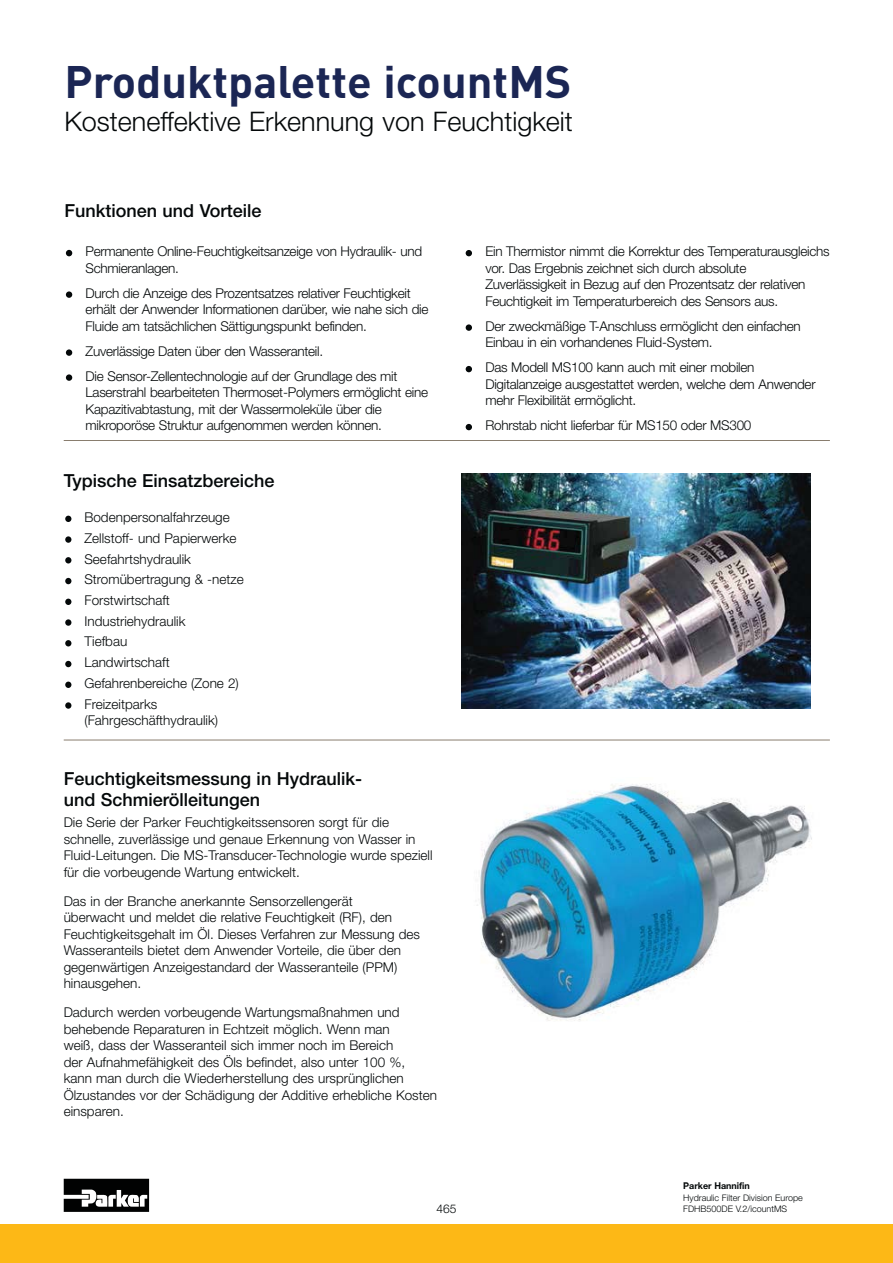
<style>
.page{position:relative;width:893px;height:1263px;background:#fff}
.page>*{position:absolute;margin:0;border:0;box-sizing:border-box;transform-origin:0 0}
.t1{font:700 45px "DINOT";color:#1b2654}
.t2{font:300 27px "Helvetica Neue LT Std";color:#040809}
.t3{font:500 18px/21px "Helvetica Neue LT Std";color:#040809}
.t4{font:300 13.5px/16.5px "Helvetica Neue LT Std";color:#040809}
.t5{font:300 13.5px/16.5px "Helvetica Neue LT Std";letter-spacing:-.02em;color:#040809}
.t6{font:300 12px "Helvetica Neue LT Std";color:#040809}
.t7{font:300 9px/11.2px "Helvetica Neue LT Std";color:#040809}
.t8{font:700 9px "Helvetica Neue LT Std";color:#040809}
</style>
<div class="page">
<div style="left:0;top:1224px;width:892px;height:39px;background:#fdb816"></div>
<svg style="left:64px;top:1179px;width:85px;height:33px"></svg>
<svg style="left:66px;top:250px;width:6px;height:6px"></svg>
<div style="left:66px;top:291px;width:6px;height:7px;background:#040809;border-radius:50%"></div>
<div style="left:66px;top:349px;width:6px;height:7px;background:#040809;border-radius:50%"></div>
<div style="left:66px;top:374px;width:6px;height:7px;background:#040809;border-radius:50%"></div>
<div style="left:465px;top:250px;width:7px;height:6px;background:#040809;border-radius:50%"></div>
<div style="left:465px;top:324px;width:7px;height:7px;background:#040809;border-radius:50%"></div>
<div style="left:465px;top:366px;width:7px;height:6px;background:#040809;border-radius:50%"></div>
<div style="left:465px;top:424px;width:7px;height:6px;background:#040809;border-radius:50%"></div>
<svg style="left:65px;top:516px;width:6px;height:6px"></svg>
<div style="left:65px;top:536px;width:6px;height:7px;background:#040809;border-radius:50%"></div>
<div style="left:65px;top:557px;width:6px;height:7px;background:#040809;border-radius:50%"></div>
<svg style="left:65px;top:578px;width:6px;height:6px"></svg>
<svg style="left:65px;top:599px;width:6px;height:6px"></svg>
<div style="left:65px;top:619px;width:6px;height:7px;background:#040809;border-radius:50%"></div>
<svg style="left:65px;top:640px;width:6px;height:6px"></svg>
<svg style="left:65px;top:661px;width:6px;height:6px"></svg>
<svg style="left:65px;top:682px;width:6px;height:6px"></svg>
<div style="left:65px;top:702px;width:6px;height:7px;background:#040809;border-radius:50%"></div>
<img style="left:461px;top:474px;width:349px;height:235px">
<hr style="left:64px;top:440px;width:765px;height:1px;background:#897d6e">
<hr style="left:64px;top:740px;width:765px;height:1px;background:#897d6e">
<img style="left:477px;top:784px;width:335px;height:237px">
<h1 class="t1" style="left:64px;top:66px;width:508px">Produktpalette icountMS</h1>
<h2 class="t2" style="left:64px;top:111px;width:510px">Kosteneffektive Erkennung von Feuchtigkeit</h2>
<h3 class="t3" style="left:64px;top:202px;width:198px">Funktionen und Vorteile</h3>
<p class="t5" style="left:86px;top:244px;width:338px">Permanente Online-Feuchtigkeitsanzeige von Hydraulik- und<br>Schmieranlagen.</p>
<p class="t5" style="left:86px;top:286px;width:344px">Durch die Anzeige des Prozentsatzes relativer Feuchtigkeit erhält der Anwender Informationen darüber, wie nahe sich die<br>Fluide am tatsächlichen Sättigungspunkt befinden.</p>
<p class="t5" style="left:86px;top:340px;width:313px;line-height:25px">Zuverlässige Daten über den Wasseranteil.<br>Die Sensor-Zellentechnologie auf der Grundlage des mit</p>
<p class="t5" style="left:86px;top:385px;width:344px">Laserstrahl bearbeiteten Thermoset-Polymers ermöglicht eine<br>Kapazitivabtastung, mit der Wassermoleküle über die mikroporöse Struktur aufgenommen werden können.</p>
<h3 class="t3" style="left:64px;top:471px;width:212px">Typische Einsatzbereiche</h3>
<p class="t4" style="left:84px;top:508px;width:161px;line-height:20.7px">Bodenpersonalfahrzeuge<br>Zellstoff- und Papierwerke<br>Seefahrtshydraulik<br>Stromübertragung &amp; -netze<br>Forstwirtschaft<br>Industriehydraulik<br>Tiefbau<br>Landwirtschaft<br>Gefahrenbereiche (Zone 2)<br>Freizeitparks</p>
<p class="t4" style="left:84px;top:713px;width:135px">(Fahrgeschäfthydraulik)</p>
<h3 class="t3" style="left:64px;top:770px;width:300px">Feuchtigkeitsmessung in Hydraulik&shy;und Schmierölleitungen</h3>
<p class="t4" style="left:64px;top:815px;width:370px">Die Serie der Parker Feuchtigkeitssensoren sorgt für die schnelle, zuverlässige und genaue Erkennung von Wasser in Fluid-Leitungen. Die MS-Transducer-Technologie wurde speziell für die vorbeugende Wartung entwickelt.</p>
<p class="t4" style="left:64px;top:894px;width:358px">Das in der Branche anerkannte Sensorzellengerät<br>überwacht und meldet die relative Feuchtigkeit (RF), den Feuchtigkeitsgehalt im Öl. Dieses Verfahren zur Messung des Wasseranteils bietet dem Anwender Vorteile, die über den gegenwärtigen Anzeigestandard der Wasseranteile (PPM) hinausgehen.</p>
<p class="t4" style="left:64px;top:1006px;width:375px">Dadurch werden vorbeugende Wartungsmaßnahmen und behebende Reparaturen in Echtzeit möglich. Wenn man<br>weiß, dass der Wasseranteil sich immer noch im Bereich<br>der Aufnahmefähigkeit des Öls befindet, also unter 100 %,<br>kann man durch die Wiederherstellung des ursprünglichen Ölzustandes vor der Schädigung der Additive erhebliche Kosten einsparen.</p>
<p class="t6" style="left:436px;top:1205px;width:22px">465</p>
<p class="t5" style="left:485px;top:244px;width:346px">Ein Thermistor nimmt die Korrektur des Temperaturausgleichs vor. Das Ergebnis zeichnet sich durch absolute Zuverlässigkeit in Bezug auf den Prozentsatz der relativen Feuchtig keit im Temperaturbereich des Sensors aus.</p>
<p class="t5" style="left:485px;top:319px;width:317px">Der zweckmäßige T-Anschluss ermöglicht den einfachen<br>Einbau in ein vorhandenes Fluid-System.</p>
<p class="t5" style="left:485px;top:360px;width:332px">Das Modell MS100 kann auch mit einer mobilen<br>Digitalanzeige ausgestattet werden, welche dem Anwender mehr Flexibilität ermöglicht.</p>
<p class="t5" style="left:485px;top:418px;width:267px">Rohrstab nicht lieferbar für MS150 oder MS300</p>
<p class="t8" style="left:683px;top:1183px;width:68px">Parker Hannifin</p>
<p class="t7" style="left:683px;top:1192px;width:121px">Hydraulic Filter Division Europe<br>FDHB500DE V.2/icountMS</p>
</div>
